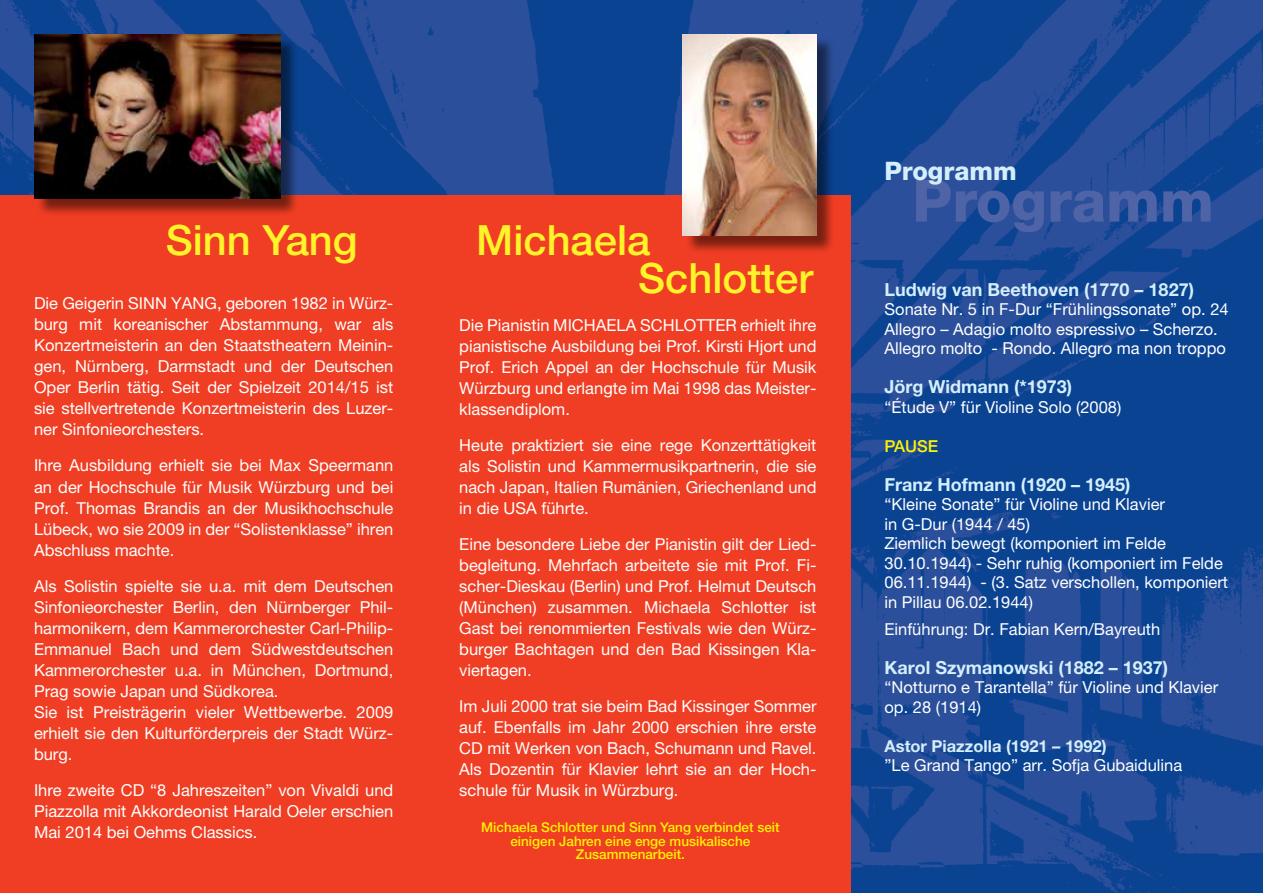
<style>
.page{position:relative;width:1263px;height:893px;background:#fff}
.page>*{position:absolute;margin:0;border:0;box-sizing:border-box;transform-origin:0 0}
.t1{font:800 58.2px "Helvetica Neue LT Pro";color:#4f64a7}
.t2{font:500 41.7px/38.1px "Helvetica Neue LT Pro";color:#fff32a}
.t3{font:800 25.5px "Helvetica Neue LT Pro";color:#d4effc}
.t4{font:700 18px "Helvetica Neue LT Pro";color:#d4effc}
.t5{font:16.5px/21px "Helvetica Neue LT Pro";color:#fff;text-align:justify}
.t6{font:700 16.5px "Helvetica Neue LT Pro";color:#d4effc}
.t7{font:500 16.5px "Helvetica Neue LT Pro";color:#fff200}
.t8{font:500 13.5px/13.5px "Helvetica Neue LT Pro";color:#fff200;text-align:center}
</style>
<div class="page">
<img style="left:0;top:0;width:1263px;height:893px">
<div style="left:0;top:196px;width:850px;height:697px;background:#ef3e23"></div>
<div style="left:36px;top:36px;width:263px;height:181px;background:#000;opacity:.5"></div>
<img style="left:34px;top:34px;width:246px;height:164px">
<div style="left:685px;top:36px;width:150px;height:218px;background:#000;opacity:.5"></div>
<img style="left:682px;top:34px;width:134px;height:201px">
<h2 class="t2" style="left:166px;top:221px;width:193px">Sinn Yang</h2>
<h2 class="t2" style="left:638px;top:221px;width:177px;text-indent:-162px">Michaela<br>Schlotter</h2>
<p class="t5" style="left:34px;top:293px;width:361px">Die Geigerin SINN YANG, geboren 1982 in Würz&shy;burg mit koreanischer Abstammung, war als Konzertmeisterin an den Staatstheatern Meinin&shy;gen, Nürnberg, Darmstadt und der Deutschen Oper Berlin tätig. Seit der Spielzeit 2014/15 ist sie stellvertretende Konzertmeisterin des Luzer&shy;ner Sinfonieorchesters.</p>
<p class="t5" style="left:34px;top:455px;width:361px">Ihre Ausbildung erhielt sie bei Max Speermann an der Hochschule für Musik Würzburg und bei Prof. Thomas Brandis an der Musikhochschule Lübeck, wo sie 2009 in der “Solistenklasse” ihren Abschluss machte.</p>
<p class="t5" style="left:34px;top:575px;width:361px;text-align:left">Als Solistin spielte sie u.a. mit dem Deutschen Sinfonieorchester Berlin, den Nürnberger Phil&shy;harmonikern, dem Kammerorchester Carl-Philip-Emmanuel Bach und dem Südwestdeutschen Kammerorchester u.a. in München, Dortmund, Prag sowie Japan und Südkorea.<br>Sie ist Preisträgerin vieler Wettbewerbe. 2009 erhielt sie den Kulturförderpreis der Stadt Würz&shy;burg.</p>
<p class="t5" style="left:34px;top:779px;width:361px">Ihre zweite CD “8 Jahreszeiten” von Vivaldi und Piazzolla mit Akkordeonist Harald Oeler erschien Mai 2014 bei Oehms Classics.</p>
<p class="t5" style="left:459px;top:314px;width:359px">Die Pianistin MICHAELA SCHLOTTER erhielt ihre pianistische Ausbildung bei Prof. Kirsti Hjort und Prof. Erich Appel an der Hochschule für Musik Würzburg und erlangte im Mai 1998 das Meister&shy;klassendiplom.</p>
<p class="t5" style="left:459px;top:434px;width:359px">Heute praktiziert sie eine rege Konzerttätigkeit als Solistin und Kammermusikpartnerin, die sie nach Japan, Italien Rumänien, Griechenland und in die USA führte.</p>
<p class="t5" style="left:459px;top:533px;width:359px">Eine besondere Liebe der Pianistin gilt der Lied&shy;begleitung. Mehrfach arbeitete sie mit Prof. Fi&shy;scher-Dieskau (Berlin) und Prof. Helmut Deutsch (München) zusammen. Michaela Schlotter ist Gast bei renommierten Festivals wie den Würz&shy;burger Bachtagen und den Bad Kissingen Kla&shy;viertagen.</p>
<p class="t5" style="left:459px;top:695px;width:359px">Im Juli 2000 trat sie beim Bad Kissinger Sommer auf. Ebenfalls im Jahr 2000 erschien ihre erste CD mit Werken von Bach, Schumann und Ravel.<br>Als Dozentin für Klavier lehrt sie an der Hoch&shy;schule für Musik in Würzburg.</p>
<p class="t8" style="left:481px;top:821px;width:300px">Michaela Schlotter und Sinn Yang verbindet seit einigen Jahren eine enge musikalische<br>Zusammenarbeit.</p>
<h3 class="t3" style="left:884px;top:156px;width:134px">Programm</h3>
<h1 class="t1" style="left:912px;top:166px;width:303px">Programm</h1>
<p class="t4" style="left:884px;top:278px;width:311px">Ludwig van Beethoven (1770 – 1827)</p>
<p class="t5" style="left:884px;top:299px;width:346px;line-height:19.5px;text-align:left">Sonate Nr. 5 in F-Dur “Frühlingssonate” op. 24<br>Allegro – Adagio molto espressivo – Scherzo.<br>Allegro molto - Rondo. Allegro ma non troppo</p>
<p class="t4" style="left:884px;top:376px;width:189px">Jörg Widmann (*1973)</p>
<p class="t5" style="left:884px;top:396px;width:238px">“Étude V” für Violine Solo (2008)</p>
<p class="t7" style="left:884px;top:436px;width:55px">Paus e</p>
<p class="t4" style="left:884px;top:473px;width:248px">Franz Hofmann (1920 – 1945)</p>
<p class="t5" style="left:884px;top:494px;width:345px;line-height:19.5px;text-align:left">“Kleine Sonate” für Violine und Klavier<br>in G-Dur (1944 / 45)<br>Ziemlich bewegt (komponiert im Felde 30.10.1944) - Sehr ruhig (komponiert im Felde 06.11.1944) - (3. Satz verschollen, komponiert in Pillau 06.02.1944)</p>
<p class="t5" style="left:884px;top:618px;width:277px">Einführung: Dr. Fabian Kern/Bayreuth</p>
<p class="t4" style="left:884px;top:656px;width:285px">Karol Szymanowski (1882 – 1937)</p>
<p class="t5" style="left:884px;top:677px;width:335px;line-height:19.5px">“Notturno e Tarantella” für Violine und Klavier op. 28 (1914)</p>
<p class="t6" style="left:884px;top:736px;width:224px">Astor Piazzolla (1921 – 1992)</p>
<p class="t5" style="left:884px;top:755px;width:299px">”Le Grand Tango” arr. Sofja Gubaidulina</p>
</div>
